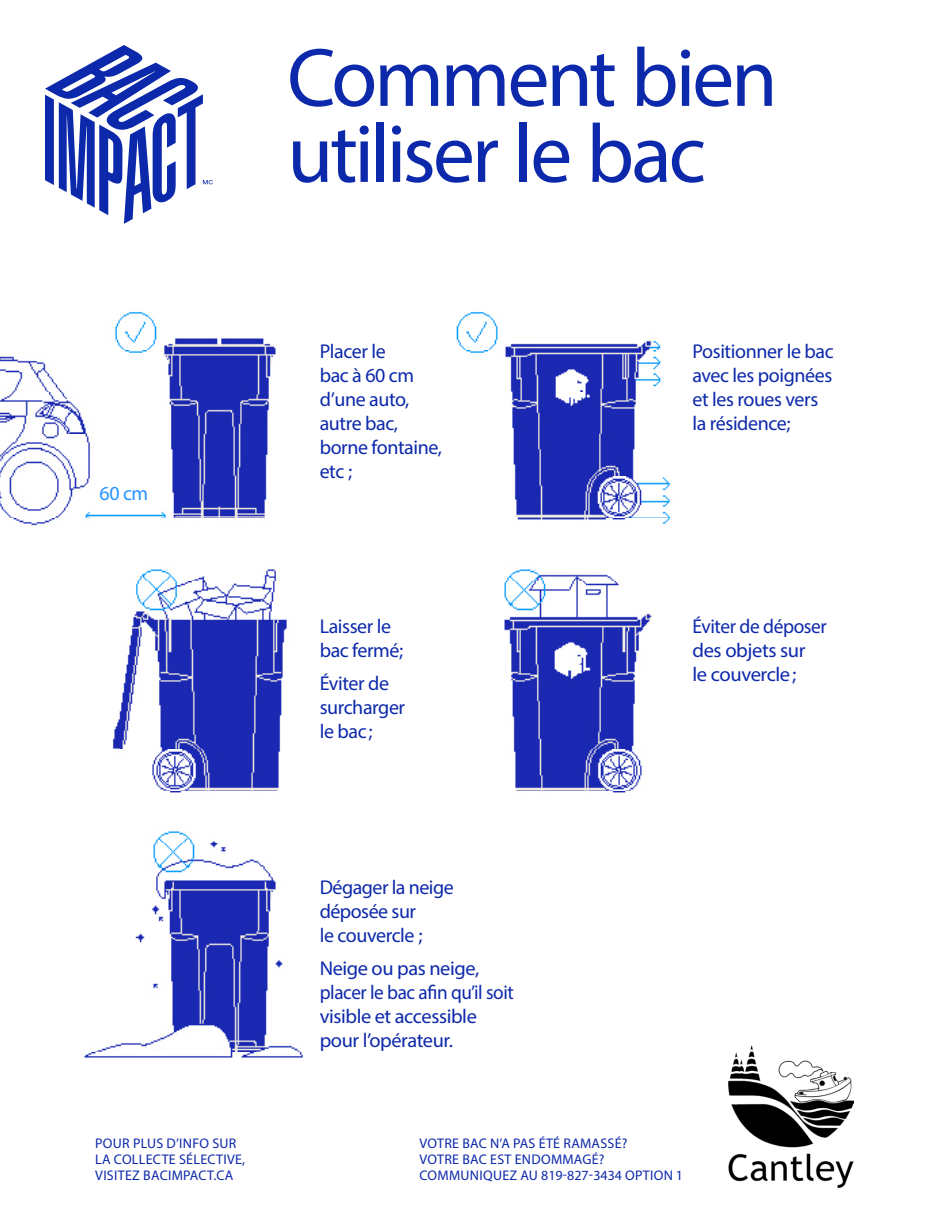
<style>
.page{position:relative;width:936px;height:1224px;background:#fff}
.page>*{position:absolute;margin:0;border:0;box-sizing:border-box;transform-origin:0 0}
.Couverture___Titre_1_noir{font:83.6px/76px "Myriad Pro";letter-spacing:-.035em;color:#0d29ab}
.t1{font:20px/24px "Myriad Pro";letter-spacing:-.02em;color:#0d29ab}
.t2{font:20px "Myriad Pro";color:#2694ff}
.t3{font:14px/16px "Myriad Pro";letter-spacing:.02em;color:#0d29ab}
</style>
<div class="page">
<img style="left:728px;top:1045px;width:126px;height:144px">
<svg style="left:45px;top:45px;width:168px;height:179px"></svg>
<img style="left:0;top:312px;width:276px;height:214px">
<img style="left:112px;top:569px;width:175px;height:224px">
<img style="left:84px;top:831px;width:219px;height:227px">
<img style="left:456px;top:312px;width:214px;height:212px">
<img style="left:504px;top:569px;width:149px;height:224px">
<p class="Couverture___Titre_1_noir" style="left:287px;top:39px;width:492px">Comment bien utiliser le bac</p>
<p class="t2" style="left:100px;top:481px;width:50px">60 cm</p>
<p class="t1" style="left:320px;top:339px;width:124px">Placer le<br>bac à 60 cm d’une auto, autre bac, borne fontaine, etc ;</p>
<p class="t1" style="left:320px;top:614px;width:85px">Laisser le bac fermé;</p>
<p class="t1" style="left:320px;top:671px;width:87px">Éviter de surcharger le bac;</p>
<p class="t1" style="left:693px;top:339px;width:143px">Positionner le bac avec les poignées et les roues vers la résidence;</p>
<p class="t1" style="left:693px;top:614px;width:136px">Éviter de déposer des objets sur<br>le couvercle;</p>
<p class="t1" style="left:320px;top:875px;width:136px">Dégager la neige déposée sur<br>le couvercle ;</p>
<p class="t1" style="left:320px;top:956px;width:196px">Neige ou pas neige, placer le bac afin qu’il soit visible et accessible pour l’opérateur.</p>
<p class="t3" style="left:95px;top:1135px;width:151px">POUR PLUS D’INFO SUR<br>LA COLLECTE SÉLECTIVE,<br>VISITEZ BACIMPACT.CA</p>
<p class="t3" style="left:420px;top:1135px;width:209px">VOTRE BAC N’A PAS ÉTÉ RAMASSÉ?<br>VOTRE BAC EST ENDOMMAGÉ?</p>
<p class="t3" style="left:420px;top:1167px;width:265px">COMMUNIQUEZ AU 819-827-3434 OPTION 1</p>
</div>
